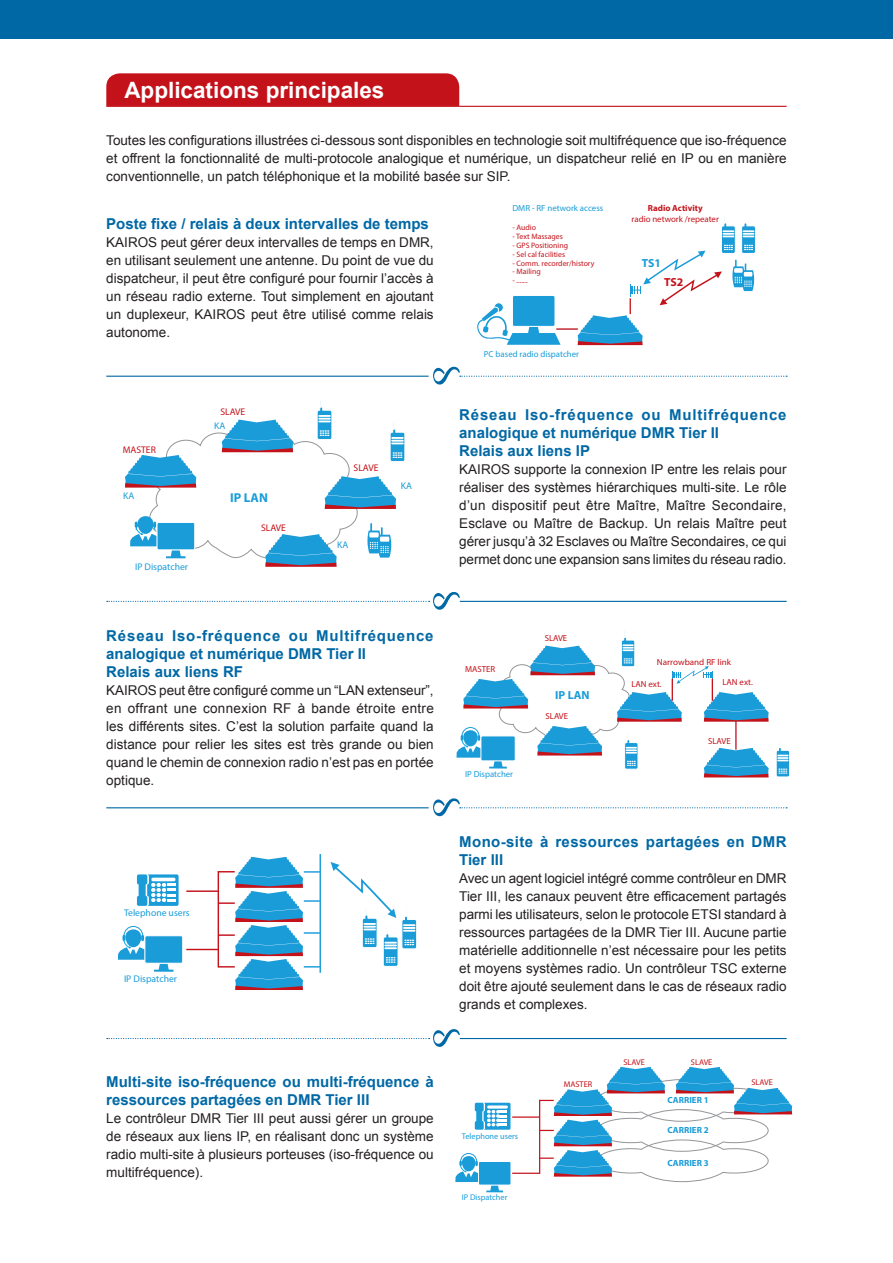
<style>
.page{position:relative;width:893px;height:1263px;background:#fff}
.page>*{position:absolute;margin:0;border:0;box-sizing:border-box;transform-origin:0 0}
.t1{font:700 22.5px "Arial";color:#fff}
.t2{font:700 15px/18px "Arial";color:#0068a5}
.t3{font:700 15px/18px "Arial";letter-spacing:.055em;color:#0068a5}
.t4{font:700 15px/18px "Arial";letter-spacing:.025em;color:#0068a5}
.t5{font:13.5px/18px "Arial";color:#231f20;text-align:justify}
.t6{font:700 12.9px "Myriad Pro";color:#1a9cd8}
.t7{font:700 11.7px "Myriad Pro";color:#1a9cd8}
.t8{font:700 11.7px "Myriad Pro";color:#c4121a}
.t9{font:9.75px "Myriad Pro";color:#1a9cd8}
.t10{font:9.6px "Myriad Pro";color:#c4121a}
.t11{font:9.6px "Myriad Pro";color:#1a9cd8}
.t12{font:700 9px "Myriad Pro";color:#1a9cd8}
.t13{font:8.85px/10.5px "Myriad Pro";color:#c4121a;text-align:center}
.t14{font:8.85px "Myriad Pro";color:#1a9cd8}
.t15{font:8.25px "Myriad Pro";color:#1a9cd8}
.t16{font:8.25px "Myriad Pro";color:#c4121a}
.t17{font:7.8px "Myriad Pro";color:#c4121a}
.s1{font-weight:700}
</style>
<div class="page">
<div style="left:106px;top:73px;width:353px;height:33px;background:#c4121a"></div>
<hr style="left:106px;top:106px;width:681px;height:1px;background:#c4121a">
<hr style="left:106px;top:376px;width:323px;height:1px;background:#0068a5">
<svg style="left:433px;top:367px;width:354px;height:18px"></svg>
<hr style="left:106px;top:807px;width:323px;height:1px;background:#0068a5">
<svg style="left:433px;top:798px;width:354px;height:18px"></svg>
<hr style="left:460px;top:601px;width:327px;height:1px;background:#0068a5">
<hr style="left:460px;top:1038px;width:327px;height:1px;background:#0068a5">
<svg style="left:107px;top:592px;width:353px;height:18px"></svg>
<svg style="left:107px;top:1029px;width:353px;height:18px"></svg>
<div style="left:512px;top:295px;width:43px;height:31px;background:#1a9cd8;border-radius:2px"></div>
<div style="left:512px;top:295px;width:43px;height:32px;border:1px solid #fff;border-radius:2px"></div>
<hr style="left:556px;top:328px;width:22px;height:2px;background:#c4121a">
<svg style="left:494px;top:303px;width:9px;height:9px"></svg>
<div style="left:493px;top:302px;width:11px;height:11px;border:1px solid #fff;border-radius:50%"></div>
<svg style="left:477px;top:306px;width:84px;height:39px"></svg>
<svg style="left:578px;top:223px;width:178px;height:122px"></svg>
<svg style="left:125px;top:400px;width:280px;height:167px"></svg>
<svg style="left:154px;top:964px;width:19px;height:8px"></svg>
<svg style="left:118px;top:926px;width:26px;height:34px"></svg>
<div style="left:145px;top:936px;width:38px;height:27px;background:#1a9cd8;border-radius:2px"></div>
<div style="left:144px;top:935px;width:39px;height:29px;border:1px solid #fff;border-radius:2px"></div>
<svg style="left:137px;top:874px;width:42px;height:32px"></svg>
<hr style="left:186px;top:890px;width:32px;height:2px;background:#c4121a">
<hr style="left:186px;top:949px;width:32px;height:1px;background:#c4121a">
<hr style="left:218px;top:871px;width:1px;height:96px;background:#c4121a">
<hr style="left:320px;top:854px;width:1px;height:119px;background:#1a9cd8">
<svg style="left:331px;top:862px;width:86px;height:105px"></svg>
<svg style="left:219px;top:857px;width:101px;height:133px"></svg>
<svg style="left:776px;top:748px;width:14px;height:29px"></svg>
<svg style="left:456px;top:631px;width:313px;height:146px"></svg>
<svg style="left:455px;top:1067px;width:337px;height:125px"></svg>
<div style="left:0;top:0;width:893px;height:38px;background:#0068a5"></div>
<p class="t1" style="left:124px;top:75px;width:262px">Applications principales</p>
<p class="t5" style="left:106px;top:131px;width:682px">Toutes les configurations illustrées ci-dessous sont disponibles en technologie soit multifréquence que iso-fréquence et offrent la fonctionnalité de multi-protocole analogique et numérique, un dispatcheur relié en IP ou en manière conventionnelle, un patch téléphonique et la mobilité basée sur SIP.</p>
<p class="t2" style="left:106px;top:215px;width:324px">Poste fixe / relais à deux intervalles de temps</p>
<p class="t5" style="left:106px;top:234px;width:329px">KAIROS peut gérer deux intervalles de temps en DMR, en utilisant seulement une antenne. Du point de vue du dispatcheur, il peut être configuré pour fournir l’accès à un réseau radio externe. Tout simplement en ajoutant un duplexeur, KAIROS peut être utilisé comme relais autonome.</p>
<p class="t10" style="left:220px;top:405px;width:26px">SLAVE</p>
<p class="t10" style="left:123px;top:443px;width:35px">MASTER</p>
<p class="t11" style="left:123px;top:490px;width:13px">KA</p>
<p class="t11" style="left:135px;top:561px;width:55px">IP Dispatcher</p>
<p class="t11" style="left:214px;top:420px;width:13px">KA</p>
<p class="t6" style="left:230px;top:489px;width:39px">IP LAN</p>
<p class="t10" style="left:261px;top:521px;width:26px">SLAVE</p>
<p class="t10" style="left:354px;top:462px;width:26px">SLAVE</p>
<p class="t11" style="left:337px;top:539px;width:13px">KA</p>
<p class="t11" style="left:401px;top:480px;width:13px">KA</p>
<p class="t3" style="left:106px;top:628px;width:329px">Réseau Iso-fréquence ou Multifréquence analogique et numérique DMR Tier II</p>
<p class="t2" style="left:106px;top:664px;width:138px">Relais aux liens RF</p>
<p class="t5" style="left:106px;top:682px;width:329px">KAIROS peut être configuré comme un “LAN extenseur”, en offrant une connexion RF à bande étroite entre les différents sites. C’est la solution parfaite quand la distance pour relier les sites est très grande ou bien quand le chemin de connexion radio n’est pas en portée optique.</p>
<p class="t9" style="left:124px;top:907px;width:67px">Telephone users</p>
<p class="t9" style="left:124px;top:973px;width:55px">IP Dispatcher</p>
<p class="t2" style="left:106px;top:1073px;width:329px">Multi-site iso-fréquence ou multi-fréquence à ressources partagées en DMR Tier III</p>
<p class="t5" style="left:106px;top:1109px;width:329px">Le contrôleur DMR Tier III peut aussi gérer un groupe de réseaux aux liens IP, en réalisant donc un système radio multi-site à plusieurs porteuses (iso-fréquence ou multifréquence).</p>
<p class="t14" style="left:512px;top:203px;width:92px">DMR - RF network access</p>
<p class="t17" style="left:512px;top:223px;width:25px">- Audio</p>
<p class="t17" style="left:512px;top:232px;width:52px">- Text Massages</p>
<p class="t17" style="left:512px;top:240px;width:57px">- GPS Positioning</p>
<p class="t17" style="left:512px;top:249px;width:54px">- Sel cal facilities</p>
<p class="t17" style="left:512px;top:258px;width:83px">- Comm. recorder/history</p>
<p class="t17" style="left:512px;top:267px;width:30px">- Mailing</p>
<p class="t17" style="left:512px;top:276px;width:17px">- .......</p>
<p class="t14" style="left:484px;top:349px;width:97px">PC based radio dispatcher</p>
<p class="t13" style="left:632px;top:203px;width:89px"><span class="s1">Radio Activity<br></span>radio network /repeater</p>
<p class="t7" style="left:642px;top:256px;width:21px">TS1</p>
<p class="t8" style="left:664px;top:275px;width:21px">TS2</p>
<p class="t3" style="left:459px;top:407px;width:329px">Réseau Iso-fréquence ou Multifréquence analogique et numérique DMR Tier II</p>
<p class="t2" style="left:459px;top:443px;width:132px">Relais aux liens IP</p>
<p class="t5" style="left:459px;top:461px;width:329px">KAIROS supporte la connexion IP entre les relais pour réaliser des systèmes hiérarchiques multi-site. Le rôle d’un dispositif peut être Maître, Maître Secondaire, Esclave ou Maître de Backup. Un relais Maître peut gérer jusqu’à 32 Esclaves ou Maître Secondaires, ce qui permet donc une expansion sans limites du réseau radio.</p>
<p class="t13" style="left:465px;top:664px;width:32px">MASTER</p>
<p class="t14" style="left:465px;top:769px;width:50px">IP Dispatcher</p>
<p class="t13" style="left:545px;top:632px;width:24px">SLAVE</p>
<p class="t7" style="left:555px;top:688px;width:36px">IP LAN</p>
<p class="t13" style="left:545px;top:711px;width:24px">SLAVE</p>
<p class="t13" style="left:657px;top:656px;width:76px">Narrowband RF link</p>
<p class="t13" style="left:631px;top:679px;width:32px">LAN ext.</p>
<p class="t13" style="left:722px;top:677px;width:32px">LAN ext.</p>
<p class="t13" style="left:708px;top:736px;width:24px">SLAVE</p>
<p class="t4" style="left:459px;top:833px;width:329px">Mono-site à ressources partagées en DMR<br>Tier III</p>
<p class="t5" style="left:459px;top:869px;width:329px">Avec un agent logiciel intégré comme contrôleur en DMR Tier III, les canaux peuvent être efficacement partagés parmi les utilisateurs, selon le protocole ETSI standard à ressources partagées de la DMR Tier III. Aucune partie matérielle additionnelle n’est nécessaire pour les petits et moyens systèmes radio. Un contrôleur TSC externe doit être ajouté seulement dans le cas de réseaux radio grands et complexes.</p>
<p class="t15" style="left:462px;top:1131px;width:58px">Telephone users</p>
<p class="t15" style="left:462px;top:1192px;width:47px">IP Dispatcher</p>
<p class="t16" style="left:564px;top:1079px;width:30px">MASTER</p>
<p class="t16" style="left:623px;top:1057px;width:23px">SLAVE</p>
<p class="t16" style="left:691px;top:1057px;width:23px">SLAVE</p>
<p class="t12" style="left:667px;top:1094px;width:43px">CARRIER 1</p>
<p class="t12" style="left:667px;top:1124px;width:43px">CARRIER 2</p>
<p class="t12" style="left:667px;top:1156px;width:43px">CARRIER 3</p>
<p class="t16" style="left:751px;top:1077px;width:23px">SLAVE</p>
</div>
